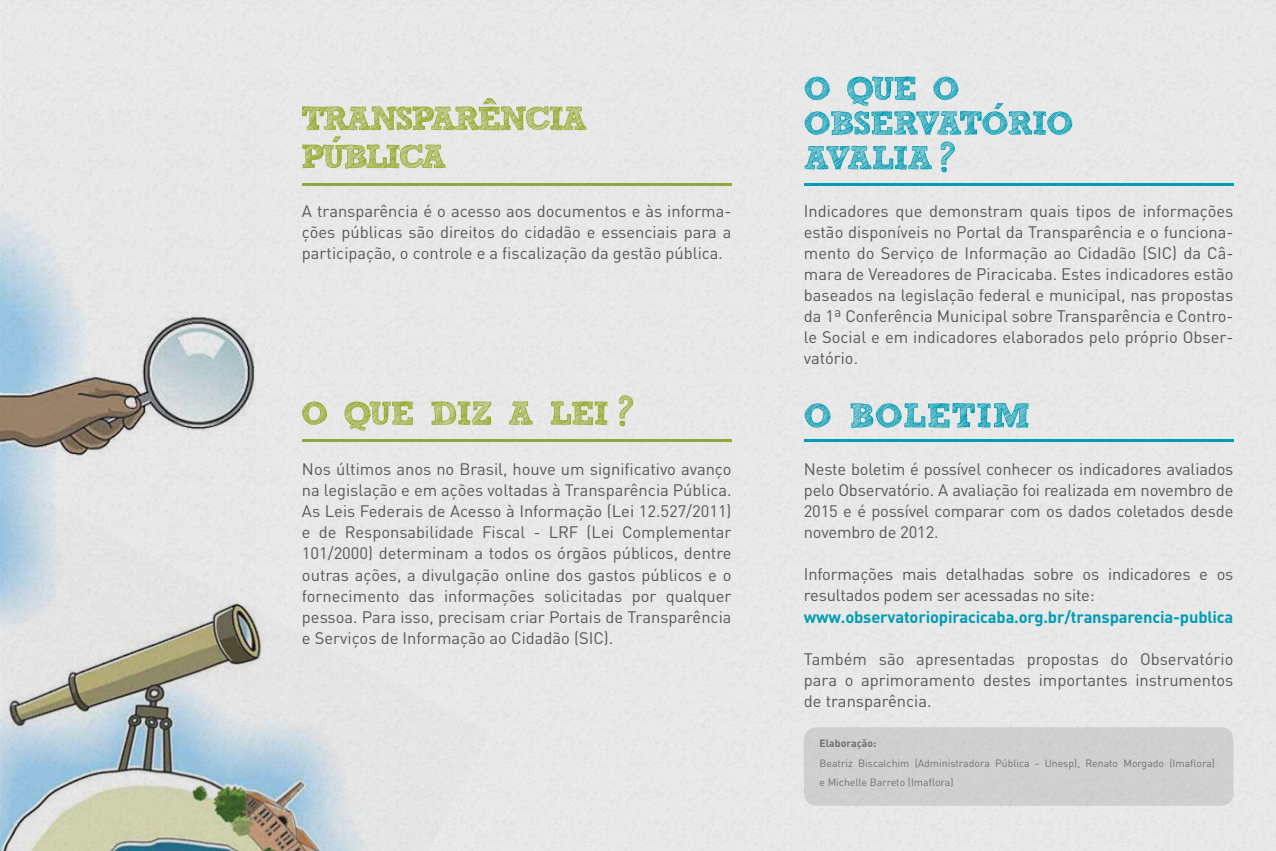
<style>
.page{position:relative;width:1276px;height:851px;background:#fff}
.page>*{position:absolute;margin:0;border:0;box-sizing:border-box;transform-origin:0 0}
.t1{font:16.5px/21px "DIN Pro";letter-spacing:-.01em;color:#575756;text-align:justify}
.t2{font:700 16.5px "DIN Pro";letter-spacing:-.01em;color:#009cb4}
.t3{font:10.5px/19.5px "DIN Pro";color:#706f6f}
.t4{font:700 10.5px "DIN Pro";color:#706f6f}
</style>
<div class="page">
<div style="left:268px;top:0;width:1008px;height:850px;background:#e8e8e8"></div>
<svg style="left:302px;top:98px;width:284px;height:32px;background:#cad1a5"></svg>
<svg style="left:302px;top:136px;width:144px;height:33px;background:#ccd2a8"></svg>
<svg style="left:302px;top:401px;width:25px;height:24px"></svg>
<svg style="left:344px;top:401px;width:69px;height:29px;background:#c7ce9c"></svg>
<svg style="left:431px;top:401px;width:60px;height:24px"></svg>
<svg style="left:509px;top:401px;width:24px;height:24px"></svg>
<svg style="left:550px;top:401px;width:58px;height:24px"></svg>
<svg style="left:619px;top:395px;width:14px;height:31px"></svg>
<svg style="left:804px;top:146px;width:128px;height:23px;background:#86c7d1"></svg>
<svg style="left:804px;top:77px;width:268px;height:58px;background:#aad3d9"></svg>
<svg style="left:940px;top:141px;width:15px;height:31px"></svg>
<svg style="left:804px;top:403px;width:26px;height:24px"></svg>
<svg style="left:850px;top:403px;width:178px;height:25px;background:#86c7d1"></svg>
<hr style="left:302px;top:183px;width:429px;height:2px;background:#8fa83d">
<hr style="left:302px;top:439px;width:429px;height:3px;background:#8fa83d">
<hr style="left:804px;top:183px;width:429px;height:2px;background:#009cb4">
<hr style="left:804px;top:439px;width:429px;height:3px;background:#009cb4">
<div style="left:0;top:0;width:268px;height:682px;background:#e8e8e8"></div>
<img style="left:0;top:132px;width:255px;height:311px">
<svg style="left:0;top:443px;width:510px;height:407px;fill:#e7e7e7"></svg>
<img style="left:0;top:481px;width:491px;height:369px">
<div style="left:804px;top:727px;width:429px;height:78px;background:#cfcfcf;border-radius:13px"></div>
<p class="t1" style="left:302px;top:200px;width:431px">A transparência é o acesso aos documentos e às informa&shy;ções públicas são direitos do cidadão e essenciais para a participação, o controle e a fiscalização da gestão pública.</p>
<p class="t1" style="left:804px;top:200px;width:431px">Indicadores que demonstram quais tipos de informações estão disponíveis no Portal da Transparência e o funciona&shy;mento do Serviço de Informação ao Cidadão (SIC) da Câ&shy;mara de Vereadores de Piracicaba. Estes indicadores estão baseados na legislação federal e municipal, nas propostas da 1ª Conferência Municipal sobre Transparência e Contro&shy;le Social e em indicadores elaborados pelo próprio Obser&shy;vatório.</p>
<p class="t1" style="left:302px;top:458px;width:431px">Nos últimos anos no Brasil, houve um significativo avanço na legislação e em ações voltadas à Transparência Pública.<br>As Leis Federais de Acesso à Informação (Lei 12.527/2011) e de Responsabilidade Fiscal - LRF (Lei Complementar 101/2000) determinam a todos os órgãos públicos, dentre outras ações, a divulgação online dos gastos públicos e o fornecimento das informações solicitadas por qualquer pessoa. Para isso, precisam criar Portais de Transparência e Serviços de Informação ao Cidadão (SIC).</p>
<p class="t1" style="left:804px;top:458px;width:431px">Neste boletim é possível conhecer os indicadores avaliados pelo Observatório. A avaliação foi realizada em novembro de 2015 e é possível comparar com os dados coletados desde novembro de 2012.</p>
<p class="t1" style="left:804px;top:563px;width:431px">Informações mais detalhadas sobre os indicadores e os resultados podem ser acessadas no site:</p>
<p class="t2" style="left:804px;top:605px;width:431px">www.observatoriopiracicaba.org.br/transparencia-publica</p>
<p class="t1" style="left:804px;top:647px;width:431px">Também são apresentadas propostas do Observatório para o aprimoramento destes importantes instrumentos de transparência.</p>
<p class="t4" style="left:819px;top:736px;width:58px">Elaboração:</p>
<p class="t3" style="left:819px;top:752px;width:397px">Beatriz Biscalchim (Administradora Pública - Unesp), Renato Morgado (Imaflora) e Michelle Barreto (Imaflora)</p>
</div>
